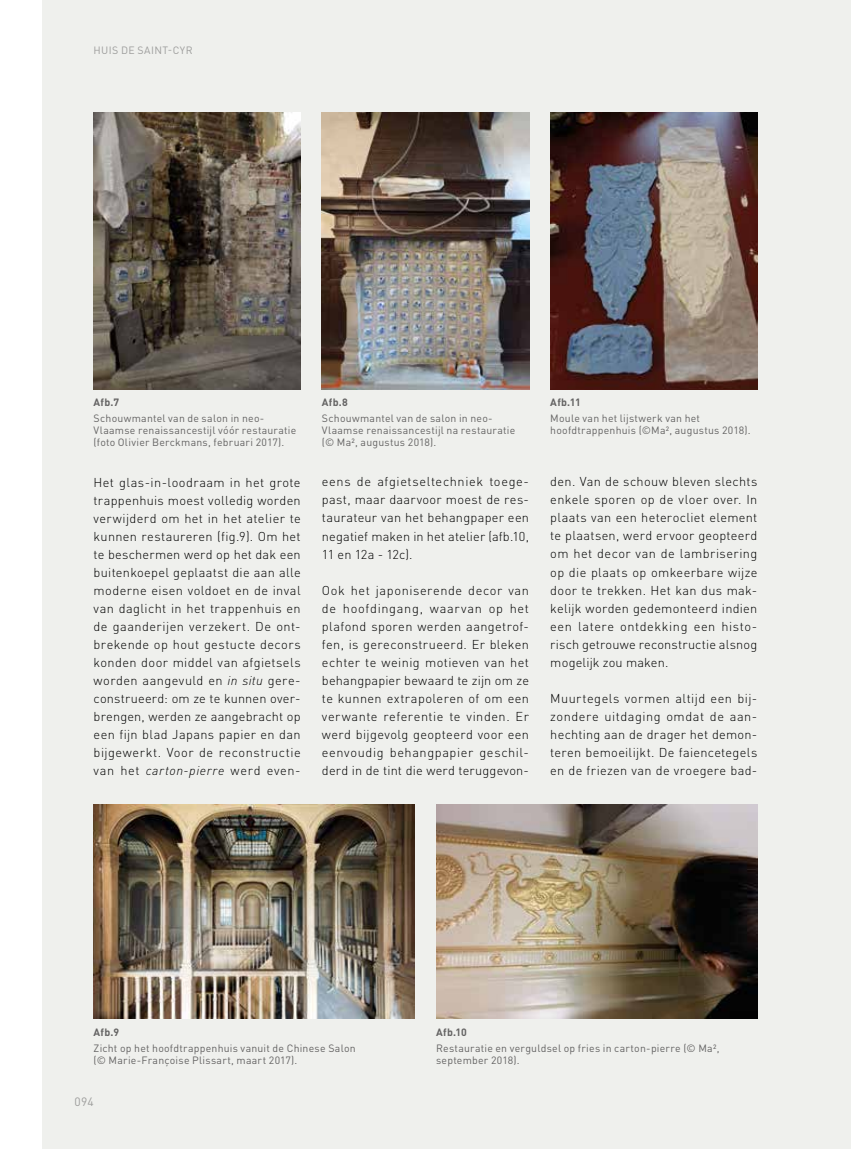
<style>
.page{position:relative;width:851px;height:1149px;background:#fff}
.page>*{position:absolute;margin:0;border:0;box-sizing:border-box;transform-origin:0 0}
.t1{font:300 12.75px/18px "DINOT";letter-spacing:.02em;color:#000;text-align:justify}
.t2{font:12px "DINOT";color:#9d9d9c}
.t3{font:10.5px/12px "DINOT";letter-spacing:.02em;color:#646363}
.t4{font:700 10.5px "DINOT";letter-spacing:.025em;color:#646363}
.t5{font:10.5px "DINOT";letter-spacing:.04em;color:#9d9d9c}
.s1{font-style:italic}
</style>
<div class="page">
<div style="left:43px;top:0;width:807px;height:1148px;background:#eff0ed"></div>
<img style="left:322px;top:113px;width:207px;height:276px">
<img style="left:550px;top:113px;width:207px;height:276px">
<img style="left:94px;top:112px;width:206px;height:277px">
<img style="left:94px;top:804px;width:321px;height:214px">
<img style="left:436px;top:804px;width:321px;height:214px">
<p class="t5" style="left:94px;top:44px;width:98px">Huis de Sai nt-Cyr</p>
<p class="t4" style="left:94px;top:395px;width:27px">Afb.7</p>
<p class="t3" style="left:94px;top:412px;width:204px">Schouwmantel van de salon in neo-<br>Vlaamse renaissancestijl vóór restauratie (foto Olivier Berckmans, februari 2017).</p>
<p class="t1" style="left:94px;top:472px;width:208px">Het glas-in-loodraam in het grote trappenhuis moest volledig worden verwijderd om het in het atelier te kunnen restaureren (fig.9). Om het te beschermen werd op het dak een buitenkoepel geplaatst die aan alle moderne eisen voldoet en de inval van daglicht in het trappenhuis en de gaanderijen verzekert. De ont&shy;brekende op hout gestucte decors konden door middel van afgietsels worden aangevuld en <span class="s1">in situ</span> gere&shy;construeerd: om ze te kunnen over&shy;brengen, werden ze aangebracht op een fijn blad Japans papier en dan bijgewerkt. Voor de reconstructie van het <span class="s1">carton-pierre</span> werd even-</p>
<p class="t4" style="left:322px;top:395px;width:27px">Afb.8</p>
<p class="t3" style="left:322px;top:412px;width:195px">Schouwmantel van de salon in neo-<br>Vlaamse renaissancestijl na restauratie (© Ma², augustus 2018).</p>
<p class="t1" style="left:322px;top:472px;width:208px">eens de afgietseltechniek toege&shy;past, maar daarvoor moest de res&shy;taurateur van het behangpaper een negatief maken in het atelier (afb.10, 11 en 12a - 12c).</p>
<p class="t1" style="left:322px;top:580px;width:208px">Ook het japoniserende decor van de hoofdingang, waarvan op het plafond sporen werden aangetrof&shy;fen, is gereconstrueerd. Er bleken echter te weinig motieven van het behangpapier bewaard te zijn om ze te kunnen extrapoleren of om een verwante referentie te vinden. Er werd bijgevolg geopteerd voor een eenvoudig behangpapier geschil&shy;derd in de tint die werd teruggevon-</p>
<p class="t4" style="left:550px;top:395px;width:32px">Afb.11</p>
<p class="t3" style="left:550px;top:412px;width:202px">Moule van het lijstwerk van het hoofdtrappenhuis (©Ma², augustus 2018).</p>
<p class="t1" style="left:550px;top:472px;width:208px">den. Van de schouw bleven slechts enkele sporen op de vloer over. In plaats van een heterocliet element te plaatsen, werd ervoor geopteerd om het decor van de lambrisering op die plaats op omkeerbare wijze door te trekken. Het kan dus mak&shy;kelijk worden gedemonteerd indien een latere ontdekking een histo&shy;risch getrouwe reconstructie alsnog mogelijk zou maken.</p>
<p class="t1" style="left:550px;top:688px;width:208px">Muurtegels vormen altijd een bij&shy;zondere uitdaging omdat de aan&shy;hechting aan de drager het demon&shy;teren bemoeilijkt. De faiencetegels en de friezen van de vroegere bad-</p>
<p class="t4" style="left:94px;top:1024px;width:27px">Afb.9</p>
<p class="t3" style="left:94px;top:1041px;width:263px">Zicht op het hoofdtrappenhuis vanuit de Chinese Salon (© Marie-Françoise Plissart, maart 2017).</p>
<p class="t2" style="left:75px;top:1094px;width:21px">094</p>
<p class="t4" style="left:436px;top:1024px;width:32px">Afb.10</p>
<p class="t3" style="left:436px;top:1041px;width:285px">Restauratie en verguldsel op fries in carton-pierre (© Ma², september 2018).</p>
</div>
